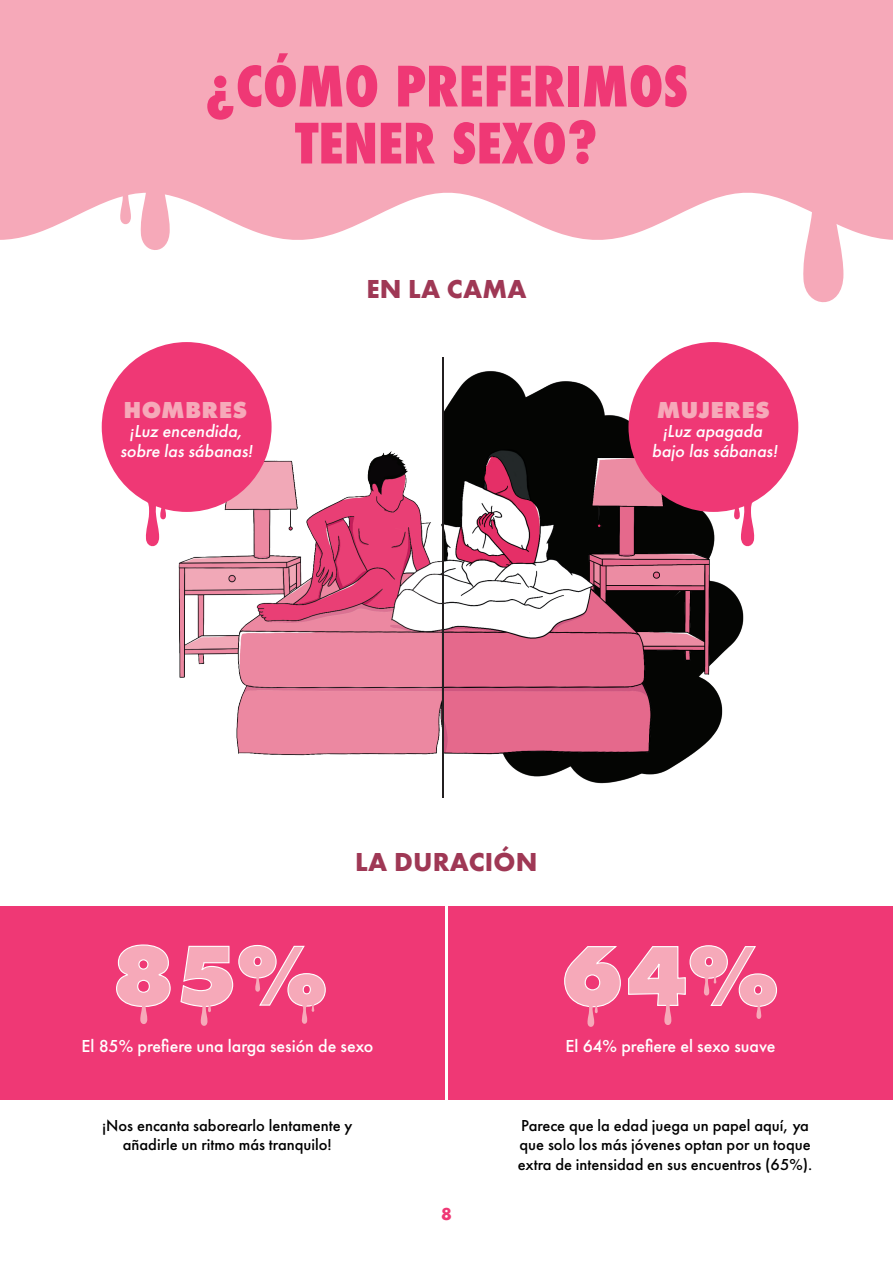
<style>
.page{position:relative;width:893px;height:1263px;background:#fff}
.page>*{position:absolute;margin:0;border:0;box-sizing:border-box;transform-origin:0 0}
.t1{font:800 condensed 54px "Futura";color:#ef3875}
.t2{font:700 27px "Futura PT";letter-spacing:.01em;color:#9f3855}
.t3{font:800 24px "Futura PT";letter-spacing:.01em;color:#f6a9b9}
.t4{font:500 18px "Futura PT";color:#fff}
.t5{font:700 18px "Futura PT";color:#ef3875}
.t6{font:500 16.5px/19.8px "Futura PT";color:#000;text-align:center}
</style>
<div class="page">
<div style="left:0;top:906px;width:445px;height:193px;background:#ef3875"></div>
<div style="left:448px;top:906px;width:445px;height:193px;background:#ef3875"></div>
<svg style="left:0;top:0;width:893px;height:240px;fill:#f6a9b9"></svg>
<img style="left:169px;top:361px;width:630px;height:423px">
<div style="left:102px;top:342px;width:170px;height:170px;background:#ef3875;border-radius:50%"></div>
<div style="left:628px;top:342px;width:170px;height:170px;background:#ef3875;border-radius:50%"></div>
<hr style="left:442px;top:357px;width:2px;height:441px;background:#231f20">
<svg style="left:788px;top:139px;width:62px;height:164px"></svg>
<svg style="left:90px;top:123px;width:85px;height:127px"></svg>
<svg style="left:144px;top:500px;width:23px;height:47px"></svg>
<svg style="left:733px;top:500px;width:23px;height:49px"></svg>
<svg style="left:564px;top:945px;width:214px;height:82px"></svg>
<svg style="left:116px;top:944px;width:210px;height:82px"></svg>
<p class="t1" style="left:205px;top:50px;width:485px">¿CÓMO PREFERIMOS</p>
<p class="t1" style="left:295px;top:107px;width:304px">TENER SEXO?</p>
<p class="t2" style="left:366px;top:271px;width:162px">EN LA CAMA</p>
<p class="t3" style="left:124px;top:394px;width:125px">HOMBRES</p>
<p class="t3" style="left:657px;top:394px;width:115px">MUJERES</p>
<p class="t4" style="left:129px;top:420px;width:118px">¡Luz encendida,</p>
<p class="t4" style="left:120px;top:440px;width:137px">sobre las sábanas!</p>
<p class="t4" style="left:663px;top:420px;width:104px">¡Luz apagada</p>
<p class="t4" style="left:652px;top:440px;width:130px">bajo las sábanas!</p>
<p class="t2" style="left:355px;top:845px;width:184px">LA DURACIÓN</p>
<p class="t4" style="left:82px;top:1035px;width:293px">El 85% prefiere una larga sesión de sexo</p>
<p class="t4" style="left:566px;top:1035px;width:212px">El 64% prefiere el sexo suave</p>
<p class="t6" style="left:102px;top:1115px;width:252px">¡Nos encanta saborearlo lentamente y añadirle un ritmo más tranquilo!</p>
<p class="t6" style="left:518px;top:1115px;width:296px;text-align:left">Parece que la edad juega un papel aquí, ya que solo los más jóvenes optan por un toque extra de intensidad en sus encuentros (65%).</p>
<p class="t5" style="left:441px;top:1203px;width:12px">8</p>
</div>
